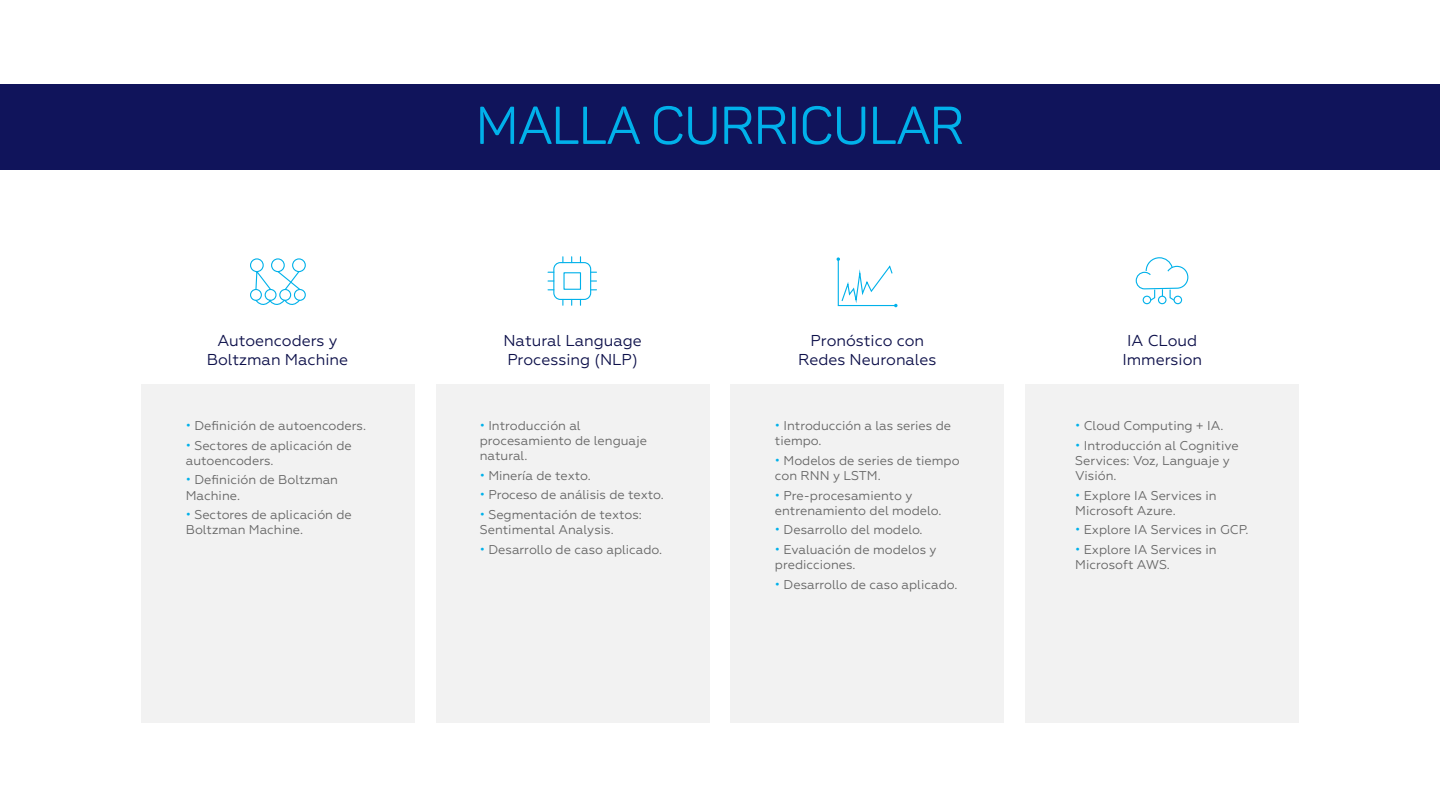
<style>
.page{position:relative;width:1440px;height:810px;background:#fff}
.page>*{position:absolute;margin:0;border:0;box-sizing:border-box;transform-origin:0 0}
.t1{font:52.5px "Panton";color:#01b1ea}
.t2{font:15.75px/18.9px "Geometria";color:#0d104a;text-align:center}
.t3{font:12.75px/15.3px "Geometria";color:#666}
.s1{color:#01b1ea}
</style>
<div class="page">
<div style="left:141px;top:385px;width:274px;height:338px;background:#f2f2f2"></div>
<div style="left:436px;top:385px;width:273px;height:338px;background:#f2f2f2"></div>
<div style="left:731px;top:385px;width:273px;height:338px;background:#f2f2f2"></div>
<div style="left:1025px;top:385px;width:274px;height:338px;background:#f2f2f2"></div>
<div style="left:0;top:84px;width:1440px;height:85px;background:#10145b"></div>
<div style="left:292px;top:258px;width:14px;height:14px;border:1px solid #01b1ea;border-radius:50%"></div>
<div style="left:294px;top:289px;width:12px;height:12px;border:1px solid #01b1ea;border-radius:50%"></div>
<div style="left:279px;top:289px;width:12px;height:12px;border:1px solid #01b1ea;border-radius:50%"></div>
<div style="left:265px;top:289px;width:12px;height:12px;border:1px solid #01b1ea;border-radius:50%"></div>
<div style="left:250px;top:289px;width:12px;height:12px;border:1px solid #01b1ea;border-radius:50%"></div>
<div style="left:271px;top:258px;width:14px;height:14px;border:1px solid #01b1ea;border-radius:50%"></div>
<div style="left:250px;top:258px;width:14px;height:14px;border:1px solid #01b1ea;border-radius:50%"></div>
<svg style="left:255px;top:268px;width:46px;height:23px"></svg>
<svg style="left:255px;top:299px;width:46px;height:6px"></svg>
<div style="left:553px;top:262px;width:38px;height:38px;border:1px solid #01b1ea;border-radius:7px"></div>
<div style="left:563px;top:272px;width:18px;height:18px;border:1px solid #01b1ea"></div>
<svg style="left:548px;top:280px;width:6px;height:2px"></svg>
<svg style="left:837px;top:257px;width:61px;height:50px"></svg>
<div style="left:1158px;top:296px;width:9px;height:8px;border:1px solid #01b1ea;border-radius:50%"></div>
<div style="left:1143px;top:296px;width:8px;height:8px;border:1px solid #01b1ea;border-radius:50%"></div>
<div style="left:1174px;top:296px;width:8px;height:8px;border:1px solid #01b1ea;border-radius:50%"></div>
<svg style="left:1135px;top:257px;width:54px;height:45px"></svg>
<p class="t2" style="left:207px;top:331px;width:143px">Autoencoders y<br>Boltzman Machine</p>
<p class="t3" style="left:186px;top:418px;width:182px"><span class="s1">•</span> Definición de autoencoders.</p>
<p class="t3" style="left:186px;top:437px;width:168px"><span class="s1">•</span> Sectores de aplicación de autoencoders.</p>
<p class="t3" style="left:186px;top:472px;width:154px"><span class="s1">•</span> Definición de Boltzman<br>Machine.</p>
<p class="t3" style="left:186px;top:507px;width:168px"><span class="s1">•</span> Sectores de aplicación de<br>Boltzman Machine.</p>
<h1 class="t1" style="left:476px;top:93px;width:489px">MALLA CURRICULAR</h1>
<p class="t2" style="left:503px;top:331px;width:140px;text-align:left">Natural Language<br>Processing (NLP)</p>
<p class="t3" style="left:480px;top:418px;width:169px"><span class="s1">•</span> Introducción al procesamiento de lenguaje natural.</p>
<p class="t3" style="left:480px;top:468px;width:113px"><span class="s1">•</span> Minería de texto.</p>
<p class="t3" style="left:480px;top:487px;width:186px"><span class="s1">•</span> Proceso de análisis de texto.</p>
<p class="t3" style="left:480px;top:507px;width:164px"><span class="s1">•</span> Segmentación de textos:<br>Sentimental Analysis.</p>
<p class="t3" style="left:480px;top:542px;width:184px"><span class="s1">•</span> Desarrollo de caso aplicado.</p>
<p class="t2" style="left:798px;top:331px;width:140px">Pronóstico con<br>Redes Neuronales</p>
<p class="t2" style="left:1122px;top:331px;width:81px">IA CLoud<br>Immersion</p>
<p class="t3" style="left:775px;top:418px;width:178px"><span class="s1">•</span> Introducción a las series de tiempo.</p>
<p class="t3" style="left:775px;top:453px;width:186px"><span class="s1">•</span> Modelos de series de tiempo con RNN y LSTM.</p>
<p class="t3" style="left:775px;top:488px;width:168px"><span class="s1">•</span> Pre-procesamiento y entrenamiento del modelo.</p>
<p class="t3" style="left:775px;top:522px;width:149px"><span class="s1">•</span> Desarrollo del modelo.</p>
<p class="t3" style="left:775px;top:542px;width:163px"><span class="s1">•</span> Evaluación de modelos y predicciones.</p>
<p class="t3" style="left:775px;top:577px;width:184px"><span class="s1">•</span> Desarrollo de caso aplicado.</p>
<p class="t3" style="left:1075px;top:418px;width:150px"><span class="s1">•</span> Cloud Computing + IA.</p>
<p class="t3" style="left:1075px;top:437px;width:165px"><span class="s1">•</span> Introducción al Cognitive<br>Services: Voz, Languaje y<br>Visión.</p>
<p class="t3" style="left:1075px;top:488px;width:143px"><span class="s1">•</span> Explore IA Services in<br>Microsoft Azure.</p>
<p class="t3" style="left:1075px;top:522px;width:175px"><span class="s1">•</span> Explore IA Services in GCP.</p>
<p class="t3" style="left:1075px;top:542px;width:143px"><span class="s1">•</span> Explore IA Services in<br>Microsoft AWS.</p>
</div>
